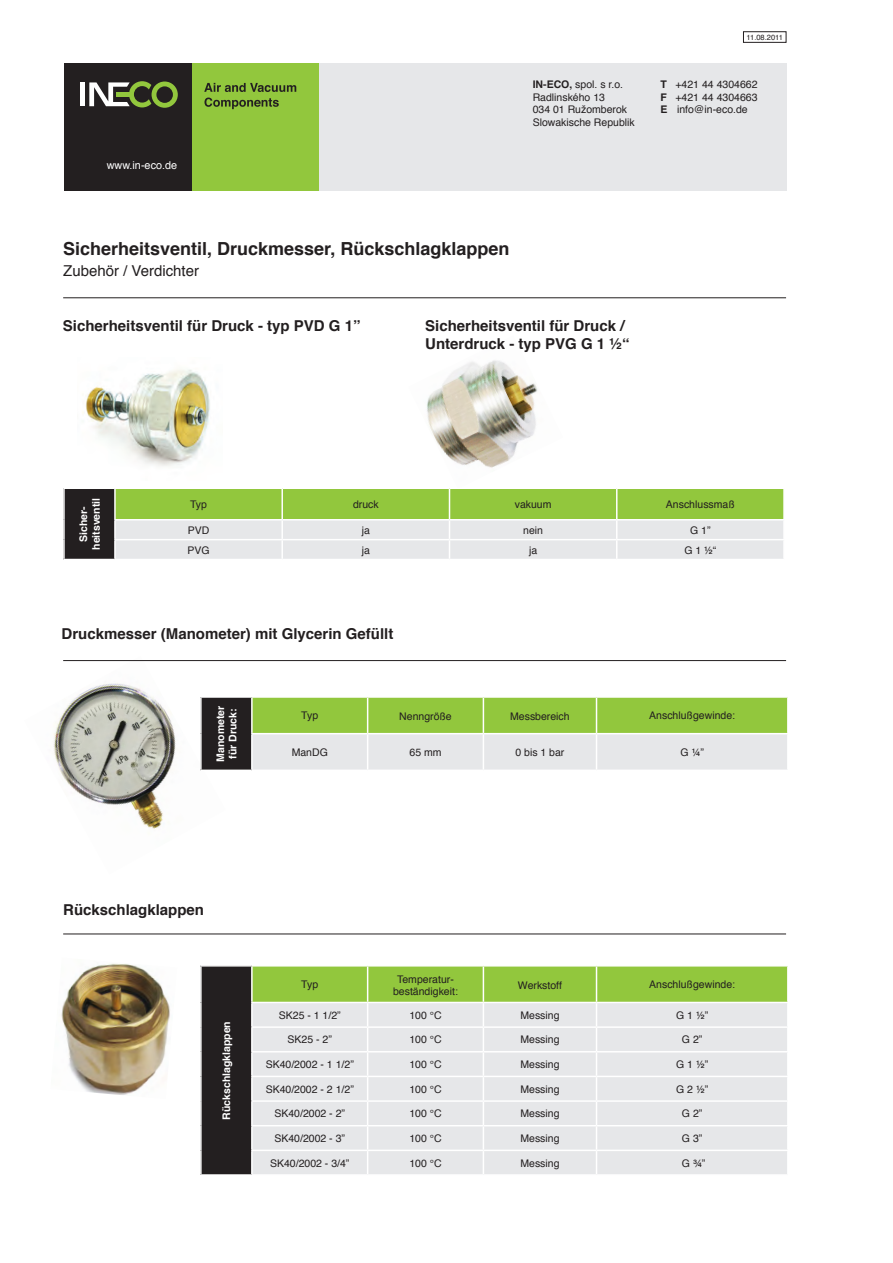
<style>
.page{position:relative;width:893px;height:1263px;background:#fff}
.page>*{position:absolute;margin:0;border:0;box-sizing:border-box;transform-origin:0 0}
.t1{font:700 18px "Helvetica";color:#231f20}
.t2{font:700 15px/18px "Helvetica";color:#231f20}
.t3{font:15px "Helvetica";color:#231f20}
.t4{font:10.8px "Helvetica";color:#fff}
.t5{font:10.5px "Helvetica";color:#231f20}
.t6{font:700 10.5px/12.6px "Helvetica";color:#fff;text-align:center}
.t7{font:7.5px "Helvetica";color:#231f20}
.s1{font-weight:700}
</style>
<div class="page">
<img style="left:53px;top:661px;width:173px;height:168px">
<div style="left:743px;top:32px;width:43px;height:11px;border:1px solid #231f20"></div>
<hr style="left:63px;top:297px;width:723px;height:1px;background:#231f20">
<hr style="left:63px;top:660px;width:723px;height:1px;background:#231f20">
<hr style="left:63px;top:933px;width:723px;height:1px;background:#231f20">
<img style="left:61px;top:963px;width:109px;height:132px">
<img style="left:82px;top:369px;width:128px;height:97px">
<img style="left:427px;top:360px;width:111px;height:108px">
<div style="left:64px;top:488px;width:51px;height:71px;background:#231f20"></div>
<hr style="left:63px;top:487px;width:52px;height:2px;background:#fff">
<hr style="left:63px;top:489px;width:2px;height:31px;background:#fff">
<hr style="left:63px;top:520px;width:2px;height:20px;background:#fff">
<svg style="left:63px;top:540px;width:2px;height:19px"></svg>
<svg style="left:114px;top:488px;width:670px;height:71px;background:#c4dba2"></svg>
<div style="left:201px;top:697px;width:51px;height:73px;background:#231f20"></div>
<svg style="left:253px;top:698px;width:534px;height:71px;background:#bcd793"></svg>
<hr style="left:200px;top:696px;width:52px;height:2px;background:#fff">
<hr style="left:200px;top:698px;width:2px;height:36px;background:#fff">
<hr style="left:251px;top:698px;width:2px;height:35px;background:#fff">
<hr style="left:367px;top:698px;width:1px;height:35px;background:#fff">
<hr style="left:483px;top:698px;width:1px;height:35px;background:#fff">
<hr style="left:596px;top:698px;width:1px;height:35px;background:#fff">
<hr style="left:200px;top:734px;width:2px;height:35px;background:#fff">
<hr style="left:251px;top:733px;width:117px;height:1px;background:#fff">
<hr style="left:251px;top:734px;width:2px;height:35px;background:#fff">
<hr style="left:368px;top:733px;width:115px;height:1px;background:#fff">
<hr style="left:367px;top:734px;width:1px;height:35px;background:#fff">
<hr style="left:483px;top:733px;width:113px;height:1px;background:#fff">
<hr style="left:483px;top:734px;width:1px;height:35px;background:#fff">
<hr style="left:596px;top:733px;width:193px;height:1px;background:#fff">
<hr style="left:596px;top:734px;width:1px;height:35px;background:#fff">
<hr style="left:200px;top:769px;width:52px;height:2px;background:#fff">
<div style="left:201px;top:966px;width:51px;height:209px;background:#231f20"></div>
<hr style="left:200px;top:966px;width:2px;height:36px;background:#fff">
<hr style="left:251px;top:966px;width:2px;height:36px;background:#fff">
<hr style="left:200px;top:1002px;width:2px;height:25px;background:#fff">
<hr style="left:251px;top:1002px;width:117px;height:1px;background:#fff">
<hr style="left:251px;top:1003px;width:2px;height:23px;background:#fff">
<hr style="left:200px;top:1027px;width:2px;height:25px;background:#fff">
<hr style="left:251px;top:1026px;width:117px;height:2px;background:#fff">
<hr style="left:251px;top:1028px;width:2px;height:23px;background:#fff">
<hr style="left:200px;top:1052px;width:2px;height:24px;background:#fff">
<hr style="left:251px;top:1051px;width:117px;height:1px;background:#fff">
<hr style="left:251px;top:1052px;width:2px;height:24px;background:#fff">
<hr style="left:200px;top:1076px;width:2px;height:25px;background:#fff">
<hr style="left:251px;top:1076px;width:117px;height:1px;background:#fff">
<hr style="left:251px;top:1077px;width:2px;height:23px;background:#fff">
<hr style="left:200px;top:1101px;width:2px;height:25px;background:#fff">
<hr style="left:251px;top:1100px;width:117px;height:2px;background:#fff">
<hr style="left:251px;top:1102px;width:2px;height:23px;background:#fff">
<hr style="left:200px;top:1126px;width:2px;height:24px;background:#fff">
<hr style="left:251px;top:1125px;width:117px;height:1px;background:#fff">
<hr style="left:251px;top:1126px;width:2px;height:23px;background:#fff">
<hr style="left:200px;top:1150px;width:2px;height:24px;background:#fff">
<hr style="left:251px;top:1149px;width:117px;height:2px;background:#fff">
<hr style="left:251px;top:1151px;width:2px;height:23px;background:#fff">
<svg style="left:252px;top:966px;width:536px;height:208px;background:#d9e3cd"></svg>
<hr style="left:787px;top:1151px;width:2px;height:23px;background:#fff">
<hr style="left:200px;top:1174px;width:52px;height:2px;background:#fff">
<div style="left:277px;top:63px;width:510px;height:128px;background:#e6e7e9"></div>
<div style="left:191px;top:63px;width:128px;height:128px;background:#92c73d"></div>
<svg style="left:204px;top:98px;width:75px;height:11px"></svg>
<svg style="left:204px;top:83px;width:92px;height:9px"></svg>
<div style="left:64px;top:63px;width:127px;height:128px;background:#231f20"></div>
<hr style="left:80px;top:82px;width:4px;height:24px;background:#fff">
<svg style="left:89px;top:81px;width:89px;height:27px"></svg>
<p class="t4" style="left:107px;top:157px;width:72px">www.in-eco.de</p>
<p class="t5" style="left:533px;top:76px;width:92px"><span class="s1">IN-ECO,</span> spol. s r.o.</p>
<p class="t5" style="left:533px;top:89px;width:74px">Radlinského 13</p>
<p class="t5" style="left:533px;top:102px;width:96px">034 01 Ružomberok</p>
<p class="t5" style="left:533px;top:114px;width:104px">Slowakische Republik</p>
<p class="t7" style="left:746px;top:31px;width:38px">11.08.2011</p>
<p class="t5" style="left:660px;top:76px;width:99px"><span class="s1">T</span> +421 44 4304662</p>
<p class="t5" style="left:660px;top:89px;width:99px"><span class="s1">F</span> +421 44 4304663</p>
<p class="t5" style="left:660px;top:102px;width:89px"><span class="s1">E</span> info@in-eco.de</p>
<p class="t1" style="left:63px;top:234px;width:448px">Sicherheitsventil, Druckmesser, Rückschlagklappen</p>
<p class="t3" style="left:63px;top:259px;width:137px">Zubehör / Verdichter</p>
<p class="t2" style="left:63px;top:317px;width:299px">Sicherheitsventil für Druck - typ PVD G 1”</p>
<p class="t2" style="left:425px;top:317px;width:206px">Sicherheitsventil für Druck /<br>Unterdruck - typ PVG G 1 ½“</p>
<p class="t6" style="left:77px;top:550px;width:53px;rotate:-90deg">Sicher&shy;heitsventil</p>
<p class="t5" style="left:190px;top:496px;width:18px">Typ</p>
<p class="t5" style="left:353px;top:496px;width:27px">druck</p>
<p class="t5" style="left:515px;top:496px;width:38px">vakuum</p>
<p class="t5" style="left:666px;top:496px;width:70px">Anschlussmaß</p>
<p class="t5" style="left:188px;top:522px;width:23px">PVD</p>
<p class="t5" style="left:362px;top:522px;width:10px">ja</p>
<p class="t5" style="left:523px;top:522px;width:21px">nein</p>
<p class="t5" style="left:690px;top:522px;width:22px">G 1”</p>
<p class="t5" style="left:187px;top:542px;width:24px">PVG</p>
<p class="t5" style="left:362px;top:542px;width:10px">ja</p>
<p class="t5" style="left:529px;top:542px;width:10px">ja</p>
<p class="t5" style="left:684px;top:542px;width:34px">G 1 ½“</p>
<p class="t2" style="left:62px;top:625px;width:333px">Druckmesser (Manometer) mit Glycerin Gefüllt</p>
<p class="t6" style="left:214px;top:762px;width:58px;text-align:left;rotate:-90deg">Manometer für Druck:</p>
<p class="t5" style="left:301px;top:707px;width:18px">Typ</p>
<p class="t5" style="left:399px;top:708px;width:54px">Nenngröße</p>
<p class="t5" style="left:510px;top:708px;width:61px">Messbereich</p>
<p class="t5" style="left:649px;top:707px;width:87px">Anschlußgewinde:</p>
<p class="t5" style="left:292px;top:744px;width:38px">ManDG</p>
<p class="t5" style="left:409px;top:744px;width:34px">65 mm</p>
<p class="t5" style="left:515px;top:744px;width:51px">0 bis 1 bar</p>
<p class="t5" style="left:680px;top:744px;width:25px">G ¼”</p>
<p class="t2" style="left:63px;top:901px;width:142px">Rückschlagklappen</p>
<p class="t6" style="left:220px;top:1120px;width:100px;rotate:-90deg">Rückschlagklappen</p>
<p class="t5" style="left:301px;top:976px;width:18px">Typ</p>
<p class="t5" style="left:397px;top:971px;width:58px">Temperatur-</p>
<p class="t5" style="left:393px;top:983px;width:66px">beständigkeit:</p>
<p class="t5" style="left:518px;top:977px;width:45px">Werkstoff</p>
<p class="t5" style="left:649px;top:976px;width:87px">Anschlußgewinde:</p>
<p class="t5" style="left:279px;top:1007px;width:63px">SK25 - 1 1/2”</p>
<p class="t5" style="left:409px;top:1007px;width:34px">100 °C</p>
<p class="t5" style="left:520px;top:1007px;width:41px">Messing</p>
<p class="t5" style="left:676px;top:1007px;width:34px">G 1 ½”</p>
<p class="t5" style="left:288px;top:1031px;width:46px">SK25 - 2”</p>
<p class="t5" style="left:409px;top:1031px;width:34px">100 °C</p>
<p class="t5" style="left:520px;top:1031px;width:41px">Messing</p>
<p class="t5" style="left:682px;top:1031px;width:22px">G 2”</p>
<p class="t5" style="left:266px;top:1056px;width:90px">SK40/2002 - 1 1/2”</p>
<p class="t5" style="left:409px;top:1056px;width:34px">100 °C</p>
<p class="t5" style="left:520px;top:1056px;width:41px">Messing</p>
<p class="t5" style="left:676px;top:1056px;width:34px">G 1 ½”</p>
<p class="t5" style="left:266px;top:1081px;width:90px">SK40/2002 - 2 1/2”</p>
<p class="t5" style="left:409px;top:1081px;width:34px">100 °C</p>
<p class="t5" style="left:520px;top:1081px;width:41px">Messing</p>
<p class="t5" style="left:676px;top:1081px;width:34px">G 2 ½”</p>
<p class="t5" style="left:274px;top:1105px;width:72px">SK40/2002 - 2”</p>
<p class="t5" style="left:409px;top:1105px;width:34px">100 °C</p>
<p class="t5" style="left:520px;top:1105px;width:41px">Messing</p>
<p class="t5" style="left:682px;top:1105px;width:22px">G 2”</p>
<p class="t5" style="left:274px;top:1130px;width:72px">SK40/2002 - 3”</p>
<p class="t5" style="left:409px;top:1130px;width:34px">100 °C</p>
<p class="t5" style="left:520px;top:1130px;width:41px">Messing</p>
<p class="t5" style="left:682px;top:1130px;width:22px">G 3”</p>
<p class="t5" style="left:270px;top:1155px;width:81px">SK40/2002 - 3/4”</p>
<p class="t5" style="left:409px;top:1155px;width:34px">100 °C</p>
<p class="t5" style="left:520px;top:1155px;width:41px">Messing</p>
<p class="t5" style="left:682px;top:1155px;width:25px">G ¾”</p>
</div>
